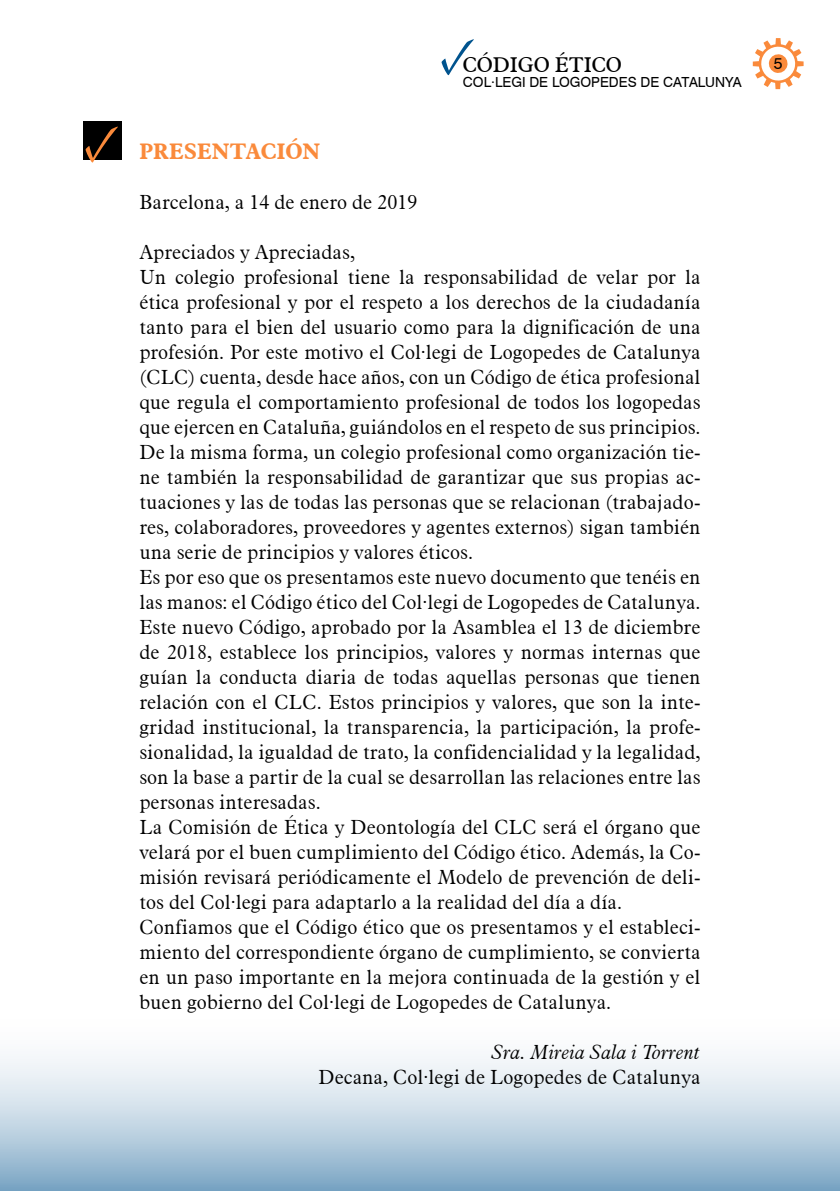
<style>
.page{position:relative;width:840px;height:1191px;background:#fff}
.page>*{position:absolute;margin:0;border:0;box-sizing:border-box;transform-origin:0 0}
.t1{font:53.2px "Minion Pro";color:#fa8a3b}
.Titol_CodiECLC{font:700 22px "Aldine 721 BT";color:#fa8a3b}
.t2{font:21px "Aldine 721 BT";color:#000}
.text_CodiECLC_es{font:300 20px/25px "Aldine 721 BT";color:#000;text-align:justify}
.text_CodiECLC_es-2{font:italic 300 20px "Aldine 721 BT";color:#000}
.t3{font:16px "Swiss 721 BT";color:#000}
.t4{font:14px "Swiss 721 BT";color:#000}
.s1{font-family:"Minion Pro";font-size:53.2px;color:#00538e}
</style>
<div class="page">
<svg style="left:752px;top:38px;width:51px;height:51px"></svg>
<svg style="left:0;top:1056px;width:839px;height:135px;background:#c0d4e2"></svg>
<div style="left:84px;top:121px;width:38px;height:38px;background:#000"></div>
<p class="t1" style="left:84px;top:107px;width:38px">✓</p>
<p class="t2" style="left:439px;top:51px;width:184px"><span class="s1">✓</span>CÓDIGO ÉTICO</p>
<p class="t4" style="left:462px;top:73px;width:280px">COL·LEGI DE LOGOPEDES DE CATALUNYA</p>
<p class="Titol_CodiECLC" style="left:139px;top:138px;width:182px">PRESENTACIÓN</p>
<p class="text_CodiECLC_es" style="left:139px;top:189px;width:279px">Barcelona, a 14 de enero de 2019</p>
<p class="text_CodiECLC_es" style="left:139px;top:239px;width:217px">Apreciados y Apreciadas,</p>
<p class="text_CodiECLC_es" style="left:139px;top:264px;width:562px">Un colegio profesional tiene la responsabilidad de velar por la ética profesional y por el respeto a los derechos de la ciudadanía tanto para el bien del usuario como para la dignificación de una profesión. Por este motivo el Col·legi de Logopedes de Catalunya (CLC) cuenta, desde hace años, con un Código de ética profesional que regula el comportamiento profesional de todos los logopedas que ejercen en Cataluña, guiándolos en el respeto de sus principios.</p>
<p class="text_CodiECLC_es" style="left:139px;top:439px;width:562px">De la misma forma, un colegio profesional como organización tie&shy;ne también la responsabilidad de garantizar que sus propias ac&shy;tuaciones y las de todas las personas que se relacionan (trabajado&shy;res, colaboradores, proveedores y agentes externos) sigan también una serie de principios y valores éticos.</p>
<p class="text_CodiECLC_es" style="left:139px;top:564px;width:562px">Es por eso que os presentamos este nuevo documento que tenéis en las manos: el Código ético del Col·legi de Logopedes de Catalunya.<br>Este nuevo Código, aprobado por la Asamblea el 13 de diciembre de 2018, establece los principios, valores y normas internas que guían la conducta diaria de todas aquellas personas que tienen relación con el CLC. Estos principios y valores, que son la inte&shy;gridad institucional, la transparencia, la participación, la profe&shy;sionalidad, la igualdad de trato, la confidencialidad y la legalidad, son la base a partir de la cual se desarrollan las relaciones entre las personas interesadas.</p>
<p class="text_CodiECLC_es" style="left:139px;top:814px;width:562px">La Comisión de Ética y Deontología del CLC será el órgano que velará por el buen cumplimiento del Código ético. Además, la Co&shy;misión revisará periódicamente el Modelo de prevención de deli&shy;tos del Col·legi para adaptarlo a la realidad del día a día.</p>
<p class="text_CodiECLC_es" style="left:139px;top:914px;width:562px">Confiamos que el Código ético que os presentamos y el estableci&shy;miento del correspondiente órgano de cumplimiento, se convierta en un paso importante en la mejora continuada de la gestión y el buen gobierno del Col·legi de Logopedes de Catalunya.</p>
<p class="text_CodiECLC_es-2" style="left:491px;top:1040px;width:210px">Sra. Mireia Sala i Torrent</p>
<p class="text_CodiECLC_es" style="left:318px;top:1064px;width:383px">Decana, Col·legi de Logopedes de Catalunya</p>
<p class="t3" style="left:773px;top:54px;width:10px">5</p>
</div>
